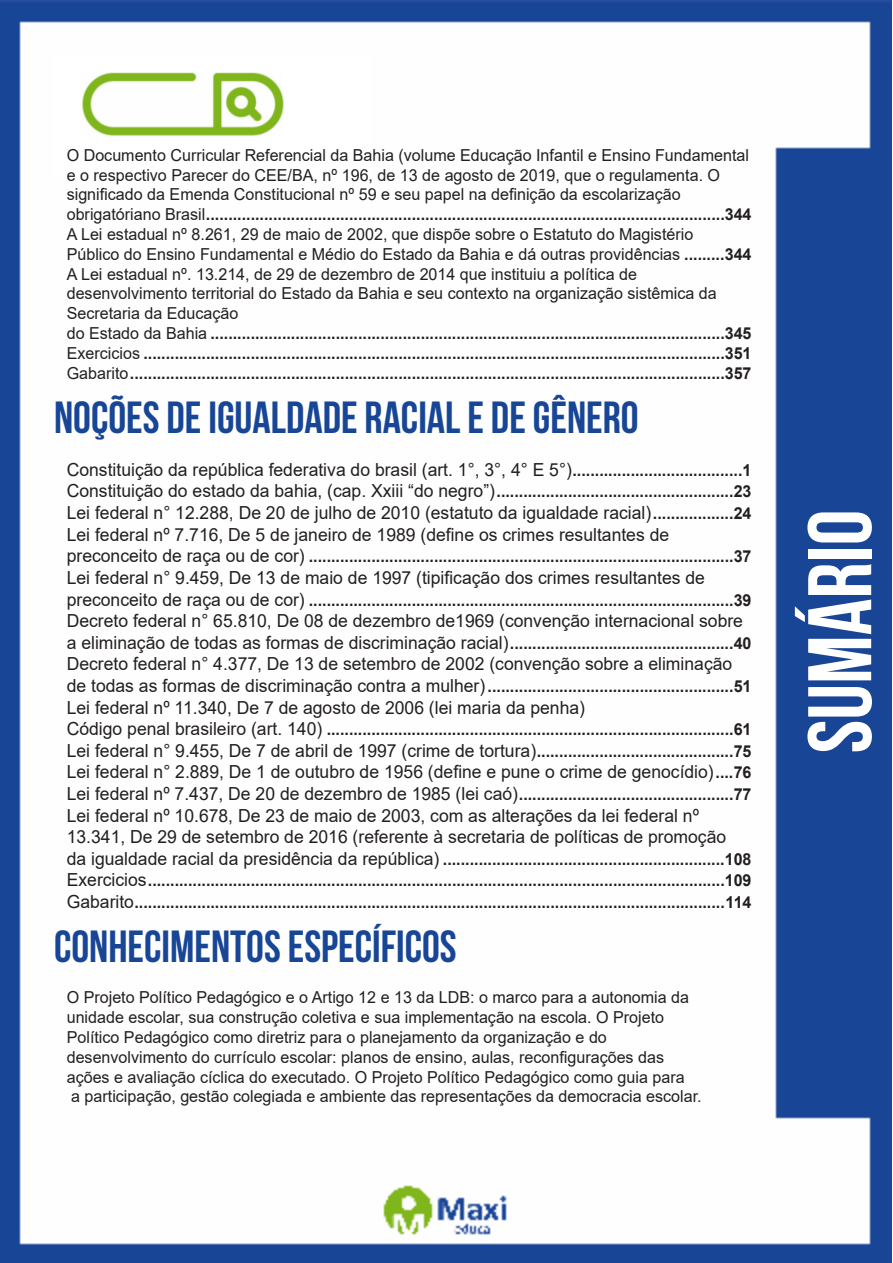
<style>
.page{position:relative;width:893px;height:1263px;background:#fff}
.page>*{position:absolute;margin:0;border:0;box-sizing:border-box;transform-origin:0 0}
.t1{font:700 90px "Bebas Neue";color:#fff}
.t2{font:700 45px "Bebas Neue";color:#184696}
.t3{font:18px "Arial";color:#231f20}
.t4{font:700 16.5px "Arial";color:#231f20}
.t5{font:16.5px "Arial";color:#231f20}
.s1{font-weight:400}
.s2{font-weight:700}
.s3{font-weight:700;font-size:16.5px}
.s4{font-weight:400;font-size:18px}
</style>
<div class="page">
<img style="left:0;top:0;width:892px;height:1263px">
<div style="left:53px;top:55px;width:317px;height:121px;background:#fff"></div>
<img style="left:82px;top:72px;width:201px;height:64px">
<p class="t5" style="left:67px;top:144px;width:684px">O Documento Curricular Referencial da Bahia (volume Educação Infantil e Ensino Fundamental</p>
<p class="t5" style="left:67px;top:163px;width:655px">e o respectivo Parecer do CEE/BA, nº 196, de 13 de agosto de 2019, que o regulamenta. O</p>
<p class="t5" style="left:67px;top:183px;width:615px">significado da Emenda Constitucional nº 59 e seu papel na definição da escolarização</p>
<p class="t4" style="left:67px;top:203px;width:686px"><span class="s1">obrigatóriano Brasil</span>....................................................................................................................344</p>
<p class="t5" style="left:67px;top:223px;width:628px">A Lei estadual nº 8.261, 29 de maio de 2002, que dispõe sobre o Estatuto do Magistério</p>
<p class="t5" style="left:67px;top:243px;width:686px">Público do Ensino Fundamental e Médio do Estado da Bahia e dá outras providências <span class="s2">.........344</span></p>
<p class="t5" style="left:67px;top:262px;width:572px">A Lei estadual nº. 13.214, de 29 de dezembro de 2014 que instituiu a política de</p>
<p class="t5" style="left:67px;top:282px;width:652px">desenvolvimento territorial do Estado da Bahia e seu contexto na organização sistêmica da</p>
<p class="t5" style="left:67px;top:302px;width:173px">Secretaria da Educação</p>
<p class="t4" style="left:67px;top:322px;width:686px"><span class="s1">do Estado da Bahia</span> ...................................................................................................................345</p>
<p class="t4" style="left:67px;top:341px;width:686px"><span class="s1">Exercicios</span> ..................................................................................................................................351</p>
<p class="t4" style="left:67px;top:361px;width:686px"><span class="s1">Gabarito</span>.....................................................................................................................................357</p>
<p class="t2" style="left:54px;top:392px;width:586px">NOÇÕES DE IGUALDADE RACIAL E DE GÊNERO</p>
<p class="t3" style="left:67px;top:457px;width:686px">Constituição da república federativa do brasil (art. 1°, 3°, 4° E 5°)<span class="s3">......................................1</span></p>
<p class="t4" style="left:67px;top:480px;width:686px"><span class="s4">Constituição do estado da bahia, (cap. Xxiii “do negro”)</span>.....................................................23</p>
<p class="t3" style="left:67px;top:500px;width:686px">Lei federal n° 12.288, De 20 de julho de 2010 (estatuto da igualdade racial)<span class="s3">..................24</span></p>
<p class="t3" style="left:67px;top:522px;width:604px">Lei federal nº 7.716, De 5 de janeiro de 1989 (define os crimes resultantes de</p>
<p class="t4" style="left:67px;top:545px;width:686px"><span class="s4">preconceito de raça ou de cor)</span> ...............................................................................................37</p>
<p class="t3" style="left:67px;top:565px;width:640px">Lei federal n° 9.459, De 13 de maio de 1997 (tipificação dos crimes resultantes de</p>
<p class="t4" style="left:67px;top:588px;width:686px"><span class="s4">preconceito de raça ou de cor)</span> ...............................................................................................39</p>
<p class="t3" style="left:67px;top:608px;width:678px">Decreto federal n° 65.810, De 08 de dezembro de1969 (convenção internacional sobre</p>
<p class="t4" style="left:67px;top:631px;width:686px"><span class="s4">a eliminação de todas as formas de discriminação racial)</span>..................................................40</p>
<p class="t3" style="left:67px;top:652px;width:667px">Decreto federal n° 4.377, De 13 de setembro de 2002 (convenção sobre a eliminação</p>
<p class="t4" style="left:67px;top:674px;width:686px"><span class="s4">de todas as formas de discriminação contra a mulher)</span>.......................................................51</p>
<p class="t3" style="left:67px;top:695px;width:520px">Lei federal nº 11.340, De 7 de agosto de 2006 (lei maria da penha)</p>
<p class="t4" style="left:67px;top:718px;width:686px"><span class="s4">Código penal brasileiro (art. 140)</span> ...........................................................................................61</p>
<p class="t3" style="left:67px;top:738px;width:686px">Lei federal n° 9.455, De 7 de abril de 1997 (crime de tortura)<span class="s3">............................................75</span></p>
<p class="t3" style="left:67px;top:760px;width:686px">Lei federal n° 2.889, De 1 de outubro de 1956 (define e pune o crime de genocídio)<span class="s3">....76</span></p>
<p class="t4" style="left:67px;top:782px;width:686px"><span class="s4">Lei federal nº 7.437, De 20 de dezembro de 1985 (lei caó)</span>................................................77</p>
<p class="t3" style="left:67px;top:803px;width:634px">Lei federal nº 10.678, De 23 de maio de 2003, com as alterações da lei federal nº</p>
<p class="t3" style="left:67px;top:824px;width:661px">13.341, De 29 de setembro de 2016 (referente à secretaria de políticas de promoção</p>
<p class="t4" style="left:67px;top:847px;width:686px"><span class="s4">da igualdade racial da presidência da república)</span> ...............................................................108</p>
<p class="t4" style="left:67px;top:869px;width:686px"><span class="s4">Exercicios</span>.................................................................................................................................109</p>
<p class="t4" style="left:67px;top:890px;width:686px"><span class="s4">Gabarito</span>....................................................................................................................................114</p>
<p class="t2" style="left:54px;top:922px;width:404px">CONHECIMENTOS ESPECÍFICOS</p>
<p class="t5" style="left:67px;top:986px;width:624px">O Projeto Político Pedagógico e o Artigo 12 e 13 da LDB: o marco para a autonomia da</p>
<p class="t5" style="left:67px;top:1006px;width:599px">unidade escolar, sua construção coletiva e sua implementação na escola. O Projeto</p>
<p class="t5" style="left:67px;top:1026px;width:542px">Político Pedagógico como diretriz para o planejamento da organização e do</p>
<p class="t5" style="left:67px;top:1045px;width:599px">desenvolvimento do currículo escolar: planos de ensino, aulas, reconfigurações das</p>
<p class="t5" style="left:67px;top:1065px;width:619px">ações e avaliação cíclica do executado. O Projeto Político Pedagógico como guia para</p>
<p class="t5" style="left:71px;top:1085px;width:632px">a participação, gestão colegiada e ambiente das representações da democracia escolar.</p>
<h1 class="t1" style="left:791px;top:753px;width:245px;rotate:-90deg">SUMÁRIO</h1>
</div>
